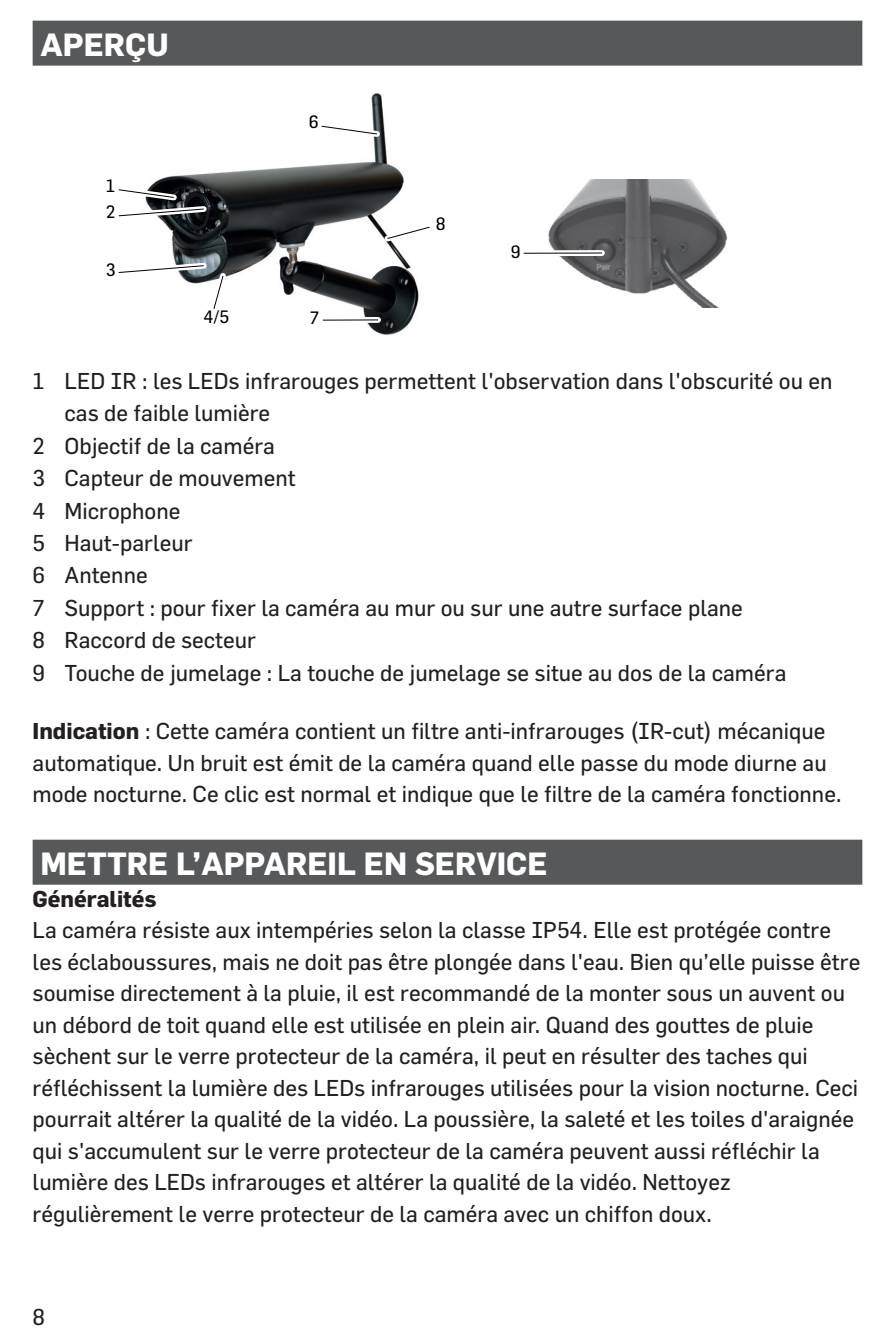
<style>
.page{position:relative;width:895px;height:1341px;background:#fff}
.page>*{position:absolute;margin:0;border:0;box-sizing:border-box;transform-origin:0 0}
.t1{font:700 31.5px "Flama";color:#fff}
.t2{font:22.5px/31.5px "Flama";color:#231f20}
.t3{font:700 22.5px "Flama";color:#231f20}
.t4{font:17.55px "Flama";color:#000001}
.s1{font-weight:700}
</style>
<div class="page">
<div style="left:33px;top:21px;width:829px;height:45px;background:#57585a"></div>
<div style="left:33px;top:840px;width:829px;height:45px;background:#57585a"></div>
<img style="left:154px;top:93px;width:265px;height:242px">
<svg style="left:315px;top:120px;width:68px;height:21px"></svg>
<svg style="left:323px;top:317px;width:55px;height:6px"></svg>
<hr style="left:323px;top:319px;width:55px;height:1px;background:#000001">
<svg style="left:118px;top:183px;width:92px;height:39px"></svg>
<svg style="left:118px;top:259px;width:112px;height:57px"></svg>
<svg style="left:380px;top:220px;width:50px;height:26px"></svg>
<img style="left:548px;top:180px;width:179px;height:128px">
<svg style="left:523px;top:250px;width:79px;height:6px"></svg>
<hr style="left:523px;top:253px;width:79px;height:1px;background:#000001">
<h1 class="t1" style="left:40px;top:33px;width:130px">APERÇU</h1>
<p class="t4" style="left:106px;top:175px;width:11px">1</p>
<p class="t4" style="left:106px;top:201px;width:11px">2</p>
<p class="t4" style="left:106px;top:259px;width:11px">3</p>
<p class="t4" style="left:203px;top:306px;width:27px">4/5</p>
<p class="t4" style="left:309px;top:111px;width:11px">6</p>
<p class="t4" style="left:310px;top:307px;width:11px">7</p>
<p class="t4" style="left:436px;top:213px;width:11px">8</p>
<p class="t4" style="left:510px;top:241px;width:11px">9</p>
<p class="t2" style="left:33px;top:368px;width:801px">1 LED IR : les LEDs infrarouges permettent l'observation dans l'obscurité ou en</p>
<p class="t2" style="left:65px;top:400px;width:207px">cas de faible lumière</p>
<p class="t2" style="left:33px;top:432px;width:244px">2 Objectif de la caméra</p>
<p class="t2" style="left:33px;top:465px;width:264px">3 Capteur de mouvement</p>
<p class="t2" style="left:33px;top:497px;width:149px">4 Microphone</p>
<p class="t2" style="left:33px;top:530px;width:161px">5 Haut-parleur</p>
<p class="t2" style="left:33px;top:562px;width:117px">6 Antenne</p>
<p class="t2" style="left:33px;top:594px;width:711px">7 Support : pour fixer la caméra au mur ou sur une autre surface plane</p>
<p class="t2" style="left:33px;top:627px;width:225px">8 Raccord de secteur</p>
<p class="t2" style="left:33px;top:659px;width:755px">9 Touche de jumelage : La touche de jumelage se situe au dos de la caméra</p>
<p class="t2" style="left:33px;top:718px;width:810px"><span class="s1">Indication</span> : Cette caméra contient un filtre anti-infrarouges (IR-cut) mécanique automatique. Un bruit est émit de la caméra quand elle passe du mode diurne au mode nocturne. Ce clic est normal et indique que le filtre de la caméra fonctionne.</p>
<h1 class="t1" style="left:40px;top:852px;width:508px">METTRE L’APPAREIL EN SERVICE</h1>
<p class="t3" style="left:33px;top:890px;width:126px">Généralités</p>
<p class="t2" style="left:33px;top:917px;width:829px">La caméra résiste aux intempéries selon la classe IP54. Elle est protégée contre les éclaboussures, mais ne doit pas être plongée dans l'eau. Bien qu’elle puisse être soumise directement à la pluie, il est recommandé de la monter sous un auvent ou un débord de toit quand elle est utilisée en plein air. Quand des gouttes de pluie sèchent sur le verre protecteur de la caméra, il peut en résulter des taches qui réfléchissent la lumière des LEDs infrarouges utilisées pour la vision nocturne. Ceci pourrait altérer la qualité de la vidéo. La poussière, la saleté et les toiles d'araignée qui s'accumulent sur le verre protecteur de la caméra peuvent aussi réfléchir la lumière des LEDs infrarouges et altérer la qualité de la vidéo. Nettoyez régulièrement le verre protecteur de la caméra avec un chiffon doux.</p>
<p class="t2" style="left:33px;top:1304px;width:14px">8</p>
</div>
